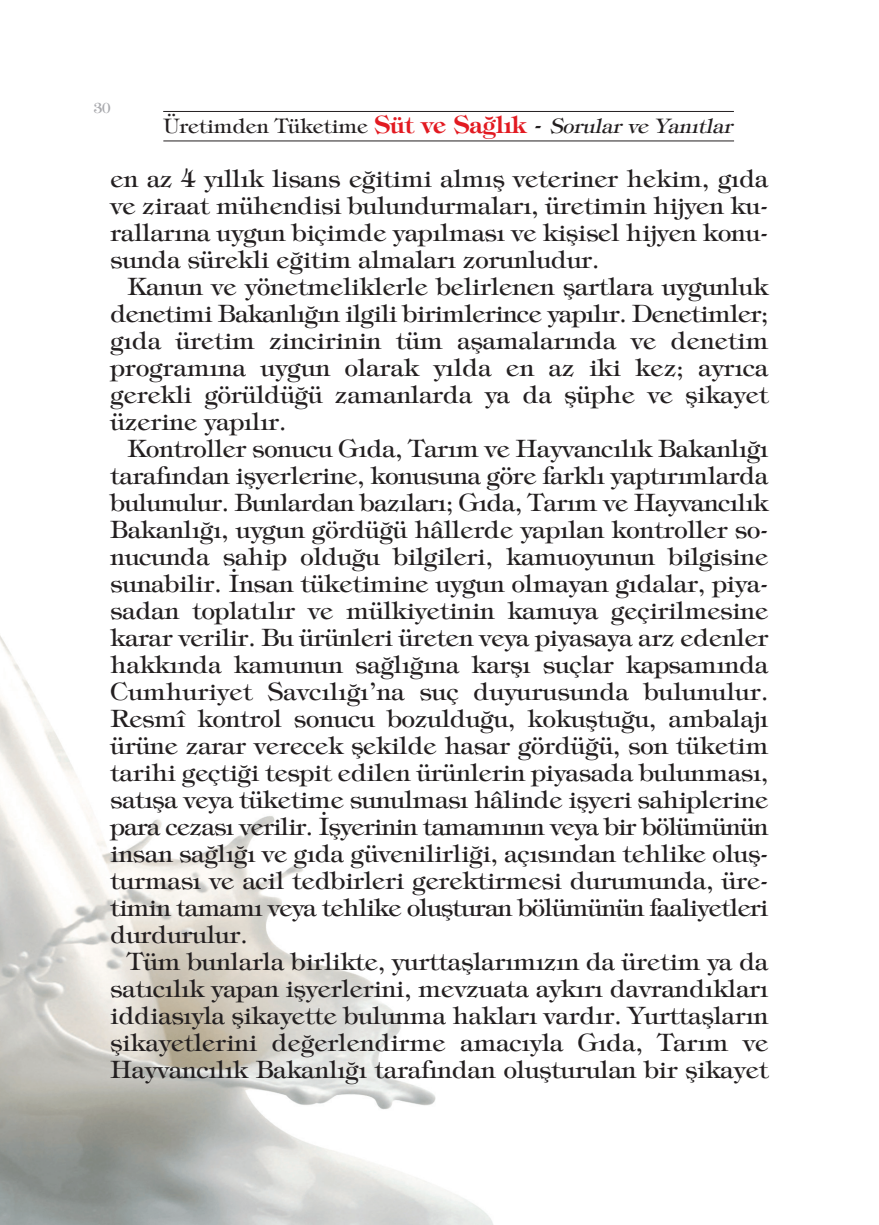
<style>
.page{position:relative;width:879px;height:1225px;background:#fff}
.page>*{position:absolute;margin:0;border:0;box-sizing:border-box;transform-origin:0 0}
.t1{font:24px/27px "Tiffany";color:#231f20;text-align:justify}
.t2{font:20px "Tiffany";color:#231f20}
.t3{font:14px "Tiffany";color:#a8a9ad}
.s1{font-weight:700;font-size:24px;color:#e21a21}
.s2{font-size:24px}
.s3{font-style:italic}
</style>
<div class="page">
<img style="left:0;top:635px;width:493px;height:590px">
<hr style="left:163px;top:140px;width:571px;height:1px;background:#231f20">
<hr style="left:163px;top:111px;width:571px;height:1px;background:#231f20">
<p class="t3" style="left:94px;top:103px;width:18px">30</p>
<p class="t2" style="left:164px;top:118px;width:574px">Üretimden Tüketime <span class="s1">Süt ve Sağlık</span> <span class="s2">-</span> <span class="s3">Sorular ve Yanıtlar</span></p>
<p class="t1" style="left:111px;top:167px;width:659px">en az 4 yıllık lisans eğitimi almış veteriner hekim, gıda ve ziraat mühendisi bulundurmaları, üretimin hijyen ku&shy;rallarına uygun biçimde yapılması ve kişisel hijyen konu&shy;sunda sürekli eğitim almaları zorunludur.</p>
<p class="t1" style="left:111px;top:275px;width:659px;text-indent:17px">Kanun ve yönetmeliklerle belirlenen şartlara uygunluk denetimi Bakanlığın ilgili birimlerince yapılır. Denetimler; gıda üretim zincirinin tüm aşamalarında ve denetim programına uygun olarak yılda en az iki kez; ayrıca gerekli görüldüğü zamanlarda ya da şüphe ve şikayet üzerine yapılır.</p>
<p class="t1" style="left:111px;top:437px;width:659px;text-indent:17px">Kontroller sonucu Gıda, Tarım ve Hayvancılık Bakanlığı tarafından işyerlerine, konusuna göre farklı yaptırımlarda bulunulur. Bunlardan bazıları; Gıda, Tarım ve Hayvancılık Bakanlığı, uygun gördüğü hâllerde yapılan kontroller so&shy;nucunda sahip olduğu bilgileri, kamuoyunun bilgisine sunabilir. İnsan tüketimine uygun olmayan gıdalar, piya&shy;sadan toplatılır ve mülkiyetinin kamuya geçirilmesine karar verilir. Bu ürünleri üreten veya piyasaya arz edenler hakkında kamunun sağlığına karşı suçlar kapsamında Cumhuriyet Savcılığı’na suç duyurusunda bulunulur.<br>Resmî kontrol sonucu bozulduğu, kokuştuğu, ambalajı ürüne zarar verecek şekilde hasar gördüğü, son tüketim tarihi geçtiği tespit edilen ürünlerin piyasada bulunması, satışa veya tüketime sunulması hâlinde işyeri sahiplerine para cezası verilir. İşyerinin tamamının veya bir bölümünün insan sağlığı ve gıda güvenilirliği, açısından tehlike oluş&shy;turması ve acil tedbirleri gerektirmesi durumunda, üre&shy;timin tamamı veya tehlike oluşturan bölümünün faaliyetleri durdurulur.</p>
<p class="t1" style="left:111px;top:950px;width:659px;text-indent:17px">Tüm bunlarla birlikte, yurttaşlarımızın da üretim ya da satıcılık yapan işyerlerini, mevzuata aykırı davrandıkları iddiasıyla şikayette bulunma hakları vardır. Yurttaşların şikayetlerini değerlendirme amacıyla Gıda, Tarım ve Hayvancılık Bakanlığı tarafından oluşturulan bir şikayet</p>
</div>
